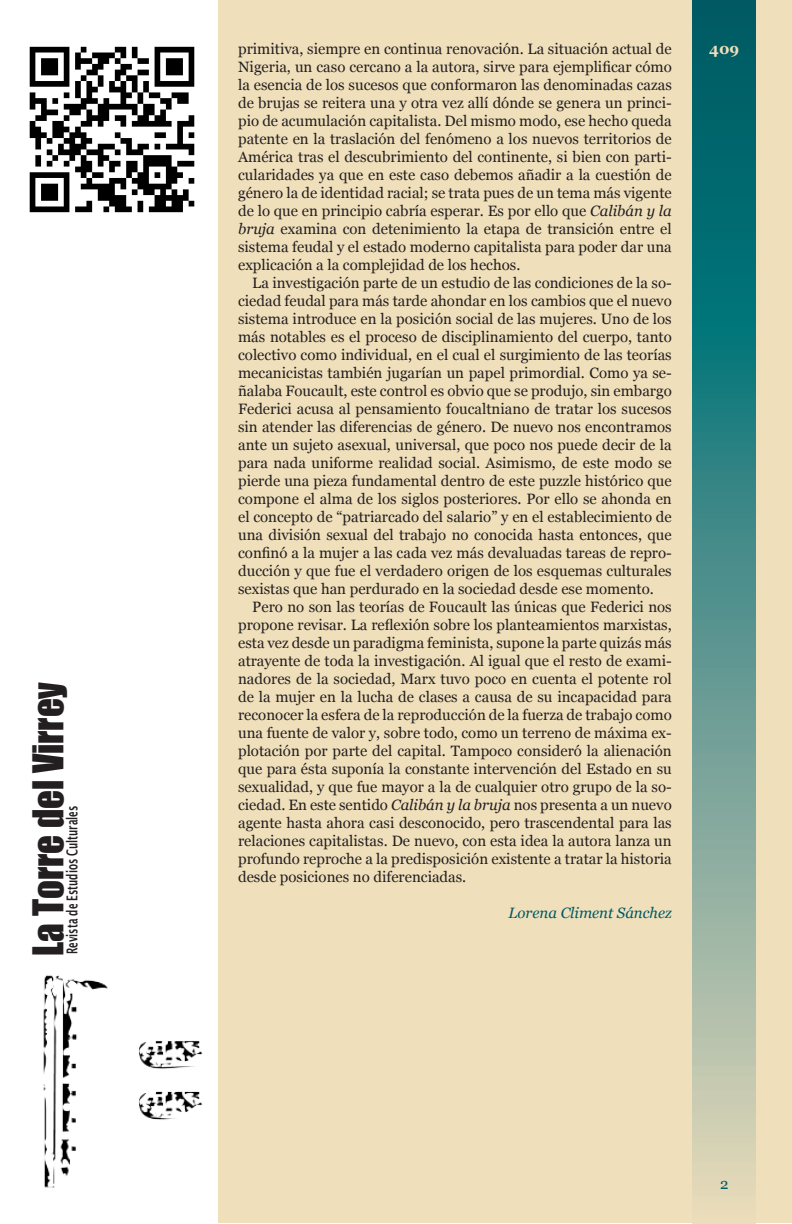
<style>
.page{position:relative;width:792px;height:1224px;background:#fff}
.page>*{position:absolute;margin:0;border:0;box-sizing:border-box;transform-origin:0 0}
.t1{font:39px "Impact";color:#231f20;scale:.95 1}
.t2{font:15px/18px "Georgia";color:#231f20;text-align:justify}
.t3{font:600 15px "Lucida Sans";color:#231f20;scale:.63 1}
.t4{font:italic 15px "Georgia";color:#005963}
.t5{font:700 15px "Georgia";color:#efdfbb}
.t6{font:15px "Georgia";color:#005963}
.s1{font-style:italic}
</style>
<div class="page">
<div style="left:218px;top:0;width:574px;height:1224px;background:#efdfbb"></div>
<svg style="left:693px;top:0;width:63px;height:1196px;background:#56938d"></svg>
<img style="left:43px;top:975px;width:160px;height:213px">
<img style="left:29px;top:46px;width:166px;height:167px">
<p class="t1" style="left:18px;top:956px;width:290px;rotate:-90deg">La Torre del Virrey</p>
<p class="t3" style="left:63px;top:954px;width:238px;rotate:-90deg">Revista de Estudios Culturales</p>
<p class="t2" style="left:238px;top:40px;width:435px">primitiva, siempre en continua renovación. La situación actual de Nigeria, un caso cercano a la autora, sirve para ejemplificar cómo la esencia de los sucesos que conformaron las denominadas cazas de brujas se reitera una y otra vez allí dónde se genera un princi&shy;pio de acumulación capitalista. Del mismo modo, ese hecho queda patente en la traslación del fenómeno a los nuevos territorios de América tras el descubrimiento del continente, si bien con parti&shy;cularidades ya que en este caso debemos añadir a la cuestión de género la de identidad racial; se trata pues de un tema más vigente de lo que en principio cabría esperar. Es por ello que <span class="s1">Calibán y la bruja</span> examina con detenimiento la etapa de transición entre el sistema feudal y el estado moderno capitalista para poder dar una explicación a la complejidad de los hechos.</p>
<p class="t2" style="left:238px;top:274px;width:435px;text-indent:14px">La investigación parte de un estudio de las condiciones de la so&shy;ciedad feudal para más tarde ahondar en los cambios que el nuevo sistema introduce en la posición social de las mujeres. Uno de los más notables es el proceso de disciplinamiento del cuerpo, tanto colectivo como individual, en el cual el surgimiento de las teorías mecanicistas también jugarían un papel primordial. Como ya se&shy;ñalaba Foucault, este control es obvio que se produjo, sin embargo Federici acusa al pensamiento foucaltniano de tratar los sucesos sin atender las diferencias de género. De nuevo nos encontramos ante un sujeto asexual, universal, que poco nos puede decir de la para nada uniforme realidad social. Asimismo, de este modo se pierde una pieza fundamental dentro de este puzzle histórico que compone el alma de los siglos posteriores. Por ello se ahonda en el concepto de “patriarcado del salario” y en el establecimiento de una división sexual del trabajo no conocida hasta entonces, que confinó a la mujer a las cada vez más devaluadas tareas de repro&shy;ducción y que fue el verdadero origen de los esquemas culturales sexistas que han perdurado en la sociedad desde ese momento.</p>
<p class="t2" style="left:238px;top:598px;width:435px;text-indent:14px">Pero no son las teorías de Foucault las únicas que Federici nos propone revisar. La reflexión sobre los planteamientos marxistas, esta vez desde un paradigma feminista, supone la parte quizás más atrayente de toda la investigación. Al igual que el resto de exami&shy;nadores de la sociedad, Marx tuvo poco en cuenta el potente rol de la mujer en la lucha de clases a causa de su incapacidad para reconocer la esfera de la reproducción de la fuerza de trabajo como una fuente de valor y, sobre todo, como un terreno de máxima ex&shy;plotación por parte del capital. Tampoco consideró la alienación que para ésta suponía la constante intervención del Estado en su sexualidad, y que fue mayor a la de cualquier otro grupo de la so&shy;ciedad. En este sentido <span class="s1">Calibán y la bruja</span> nos presenta a un nuevo agente hasta ahora casi desconocido, pero trascendental para las relaciones capitalistas. De nuevo, con esta idea la autora lanza un profundo reproche a la predisposición existente a tratar la historia desde posiciones no diferenciadas.</p>
<p class="t4" style="left:509px;top:905px;width:165px">Lorena Climent Sánchez</p>
<p class="t5" style="left:709px;top:40px;width:31px">409</p>
<p class="t6" style="left:720px;top:1175px;width:10px">2</p>
</div>
